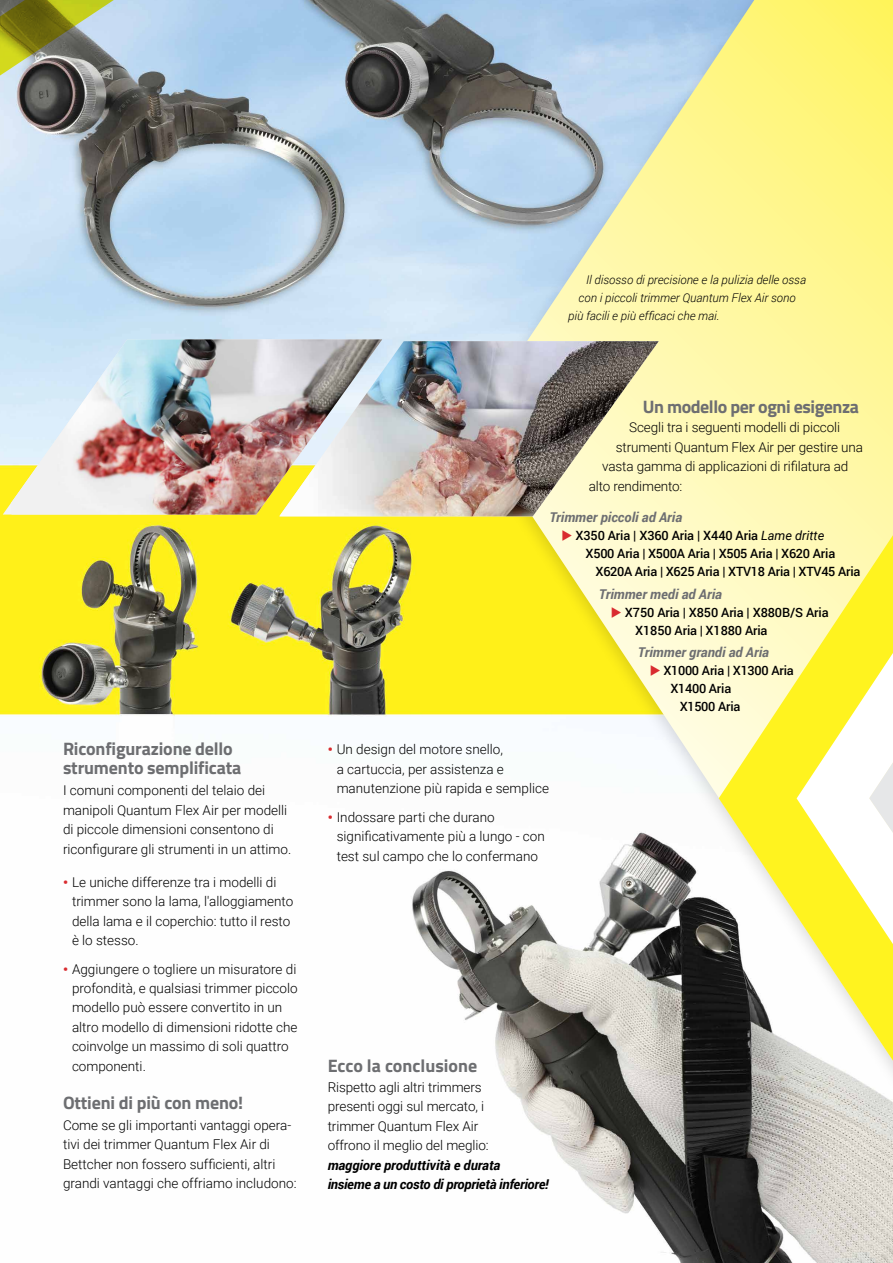
<style>
.page{position:relative;width:893px;height:1263px;background:#fff}
.page>*{position:absolute;margin:0;border:0;box-sizing:border-box;transform-origin:0 0}
.t1{font:700 18px/19.5px "Titillium";letter-spacing:-.01em;color:#6d6e71}
.t2{font:300 13.5px/19.5px "Roboto";color:#000}
.t3{font:italic 700 13.5px/19.5px "Roboto";letter-spacing:-.02em;color:#000}
.t4{font:italic 700 13.5px "Roboto";color:#6d6e71}
.t5{font:500 12.75px/18px "Roboto";letter-spacing:-.01em;color:#000}
.t6{font:italic 300 12px "Roboto";color:#000}
.s1{font-weight:900;color:#d92b2f}
.s2{color:#d92b2f}
.s3{font-weight:400;font-style:italic}
</style>
<div class="page">
<img style="left:0;top:0;width:893px;height:1263px">
<svg style="left:3px;top:339px;width:8px;height:175px"></svg>
<img style="left:11px;top:339px;width:371px;height:175px">
<svg style="left:0;top:0;width:134px;height:155px;background:#898d78"></svg>
<div style="left:458px;top:0;width:435px;height:1100px;background:#000;opacity:.15"></div>
<svg style="left:471px;top:0;width:422px;height:1061px;background:#dfdfa9"></svg>
<svg style="left:719px;top:535px;width:174px;height:526px"></svg>
<img style="left:280px;top:341px;width:379px;height:175px">
<svg style="left:661px;top:675px;width:13px;height:1px"></svg>
<p class="t6" style="left:586px;top:271px;width:221px">Il disosso di precisione e la pulizia delle ossa</p>
<p class="t6" style="left:579px;top:289px;width:218px">con i piccoli trimmer Quantum Flex Air sono</p>
<p class="t6" style="left:568px;top:307px;width:153px">più facili e più efficaci che mai.</p>
<h1 class="t1" style="left:63px;top:737px;width:180px">Riconfigurazione dello strumento semplificata</h1>
<p class="t2" style="left:63px;top:780px;width:230px">I comuni componenti del telaio dei manipoli Quantum Flex Air per modelli di piccole dimensioni consentono di riconfigurare gli strumenti in un attimo.</p>
<p class="t2" style="left:72px;top:871px;width:223px;text-indent:-9px"><span class="s1">•</span> Le uniche differenze tra i modelli di trimmer sono la lama, l'alloggiamento della lama e il coperchio: tutto il resto è lo stesso.</p>
<p class="t2" style="left:72px;top:958px;width:227px;text-indent:-9px"><span class="s1">•</span> Aggiungere o togliere un misuratore di profondità, e qualsiasi trimmer piccolo modello può essere convertito in un altro modello di dimensioni ridotte che coinvolge un massimo di soli quattro componenti.</p>
<h1 class="t1" style="left:63px;top:1091px;width:182px">Ottieni di più con meno!</h1>
<p class="t2" style="left:63px;top:1114px;width:235px">Come se gli importanti vantaggi opera&shy;tivi dei trimmer Quantum Flex Air di Bettcher non fossero sufficienti, altri grandi vantaggi che offriamo includono:</p>
<h1 class="t1" style="left:643px;top:396px;width:218px">Un modello per ogni esigenza</h1>
<p class="t2" style="left:629px;top:417px;width:212px">Scegli tra i seguenti modelli di piccoli</p>
<p class="t2" style="left:616px;top:437px;width:249px">strumenti Quantum Flex Air per gestire una</p>
<p class="t2" style="left:602px;top:456px;width:248px">vasta gamma di applicazioni di rifilatura ad</p>
<p class="t2" style="left:589px;top:476px;width:95px">alto rendimento:</p>
<p class="t4" style="left:549px;top:508px;width:134px">Trimmer piccoli ad Aria</p>
<p class="t5" style="left:561px;top:526px;width:264px"><span class="s2">◆</span> X350 Aria | X360 Aria | X440 Aria <span class="s3">Lame dritte</span></p>
<p class="t5" style="left:586px;top:544px;width:251px">X500 Aria | X500A Aria | X505 Aria | X620 Aria</p>
<p class="t5" style="left:596px;top:562px;width:266px">X620A Aria | X625 Aria | XTV18 Aria | XTV45 Aria</p>
<p class="t4" style="left:599px;top:584px;width:125px">Trimmer medi ad Aria</p>
<p class="t5" style="left:635px;top:603px;width:195px;text-indent:-24px"><span class="s2">◆</span> X750 Aria | X850 Aria | X880B/S Aria<br>X1850 Aria | X1880 Aria</p>
<p class="t4" style="left:638px;top:643px;width:133px">Trimmer grandi ad Aria</p>
<p class="t5" style="left:650px;top:661px;width:145px"><span class="s2">◆</span> X1000 Aria | X1300 Aria</p>
<p class="t5" style="left:670px;top:679px;width:62px">X1400 Aria</p>
<p class="t5" style="left:680px;top:697px;width:62px">X1500 Aria</p>
<p class="t2" style="left:337px;top:739px;width:214px;text-indent:-9px"><span class="s1">•</span> Un design del motore snello,<br>a cartuccia, per assistenza e manutenzione più rapida e semplice</p>
<p class="t2" style="left:337px;top:807px;width:210px;text-indent:-9px"><span class="s1">•</span> Indossare parti che durano significativamente più a lungo - con test sul campo che lo confermano</p>
<h1 class="t1" style="left:328px;top:1055px;width:151px">Ecco la conclusione</h1>
<p class="t2" style="left:328px;top:1077px;width:163px">Rispetto agli altri trimmers presenti oggi sul mercato, i trimmer Quantum Flex Air offrono il meglio del meglio:</p>
<p class="t3" style="left:328px;top:1155px;width:223px">maggiore produttività e durata<br>insieme a un costo di proprietà inferiore!</p>
</div>
